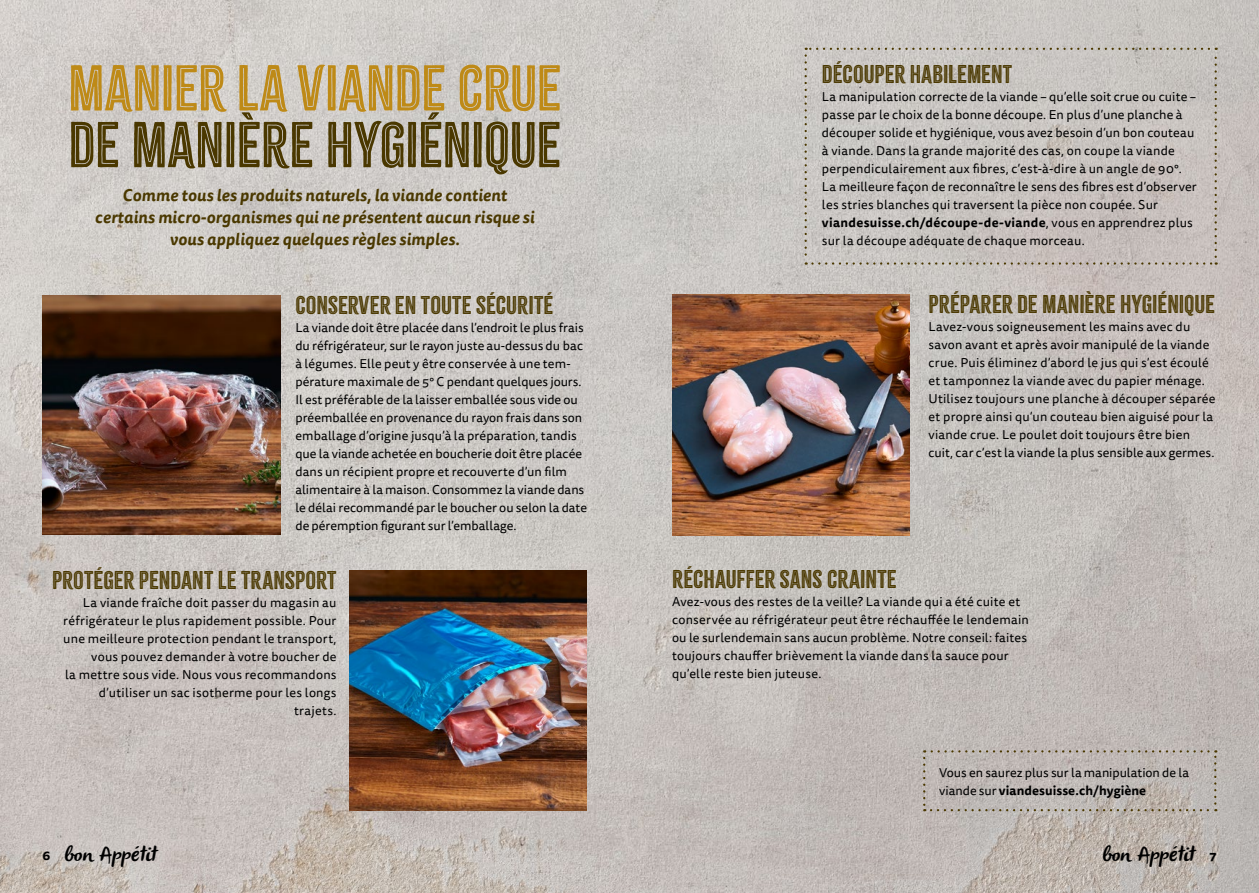
<style>
.page{position:relative;width:1259px;height:893px;background:#fff}
.page>*{position:absolute;margin:0;border:0;box-sizing:border-box;transform-origin:0 0}
.t1{font:56.7px "Citrus Gothic Inline";letter-spacing:-.01em;color:#4a3800}
.t2{font:56.7px "Citrus Gothic Inline";letter-spacing:-.01em;color:#be8a17}
.t3{font:22.5px "Citrus Gothic Inline";color:#4a3800}
.t4{font:italic 21px "Olivier";color:#000}
.t5{font:italic 700 16.5px/21.8px "Tisa Sans OT";letter-spacing:.01em;color:#4a3800;text-align:center}
.t6{font:12.75px/18px "Tisa Sans OT";letter-spacing:.015em;color:#000}
.t7{font:700 12.75px "Tisa Sans OT";color:#000}
.s1{font-weight:700}
.s2{font-family:"Tisa Sans OT";font-weight:700;font-style:normal;font-size:12.75px}
</style>
<div class="page">
<img style="left:0;top:0;width:1259px;height:893px">
<img style="left:672px;top:294px;width:237px;height:242px">
<img style="left:349px;top:570px;width:238px;height:240px">
<img style="left:43px;top:295px;width:237px;height:240px">
<svg style="left:804px;top:48px;width:412px;height:217px;background:#c7c2be"></svg>
<svg style="left:923px;top:750px;width:293px;height:61px;background:#bbb4af"></svg>
<h1 class="t2" style="left:68px;top:52px;width:495px">MANIER LA VIANDE CRUE</h1>
<h1 class="t1" style="left:68px;top:109px;width:494px">DE MANIÈRE HYGIÉNIQUE</h1>
<p class="t5" style="left:95px;top:185px;width:441px">Comme tous les produits naturels, la viande contient certains micro-organismes qui ne présentent aucun risque si vous appliquez quelques règles simples.</p>
<h2 class="t3" style="left:295px;top:291px;width:259px">CONSERVER EN TOUTE SÉCURITÉ</h2>
<p class="t6" style="left:295px;top:320px;width:293px">La viande doit être placée dans l’endroit le plus frais du réfrigérateur, sur le rayon juste au-dessus du bac à légumes. Elle peut y être conservée à une tem&shy;pérature maximale de 5° C pendant quelques jours.<br>Il est préférable de la laisser emballée sous vide ou préemballée en provenance du rayon frais dans son emballage d’origine jusqu’à la préparation, tandis que la viande achetée en boucherie doit être placée dans un récipient propre et recouverte d’un film alimentaire à la maison. Consommez la viande dans le délai recommandé par le boucher ou selon la date de péremption figurant sur l’emballage.</p>
<h2 class="t3" style="left:52px;top:566px;width:286px">PROTÉGER PENDANT LE TRANSPORT</h2>
<p class="t6" style="left:63px;top:594px;width:275px;text-align:right">La viande fraîche doit passer du magasin au réfrigérateur le plus rapidement possible. Pour une meilleure protection pendant le transport, vous pouvez demander à votre boucher de<br>la mettre sous vide. Nous vous recommandons d’utiliser un sac isotherme pour les longs trajets.</p>
<h2 class="t3" style="left:822px;top:60px;width:192px">DÉCOUPER HABILEMENT</h2>
<p class="t6" style="left:822px;top:89px;width:376px">La manipulation correcte de la viande – qu’elle soit crue ou cuite – passe par le choix de la bonne découpe. En plus d’une planche à découper solide et hygiénique, vous avez besoin d’un bon couteau à viande. Dans la grande majorité des cas, on coupe la viande perpendiculairement aux fibres, c’est-à-dire à un angle de 90°.<br>La meilleure façon de reconnaître le sens des fibres est d’observer les stries blanches qui traversent la pièce non coupée. Sur <span class="s1">viandesuisse.ch/découpe-de-viande</span>, vous en apprendrez plus sur la découpe adéquate de chaque morceau.</p>
<h2 class="t3" style="left:928px;top:290px;width:288px">PRÉPARER DE MANIÈRE HYGIÉNIQUE</h2>
<p class="t6" style="left:928px;top:319px;width:289px">Lavez-vous soigneusement les mains avec du savon avant et après avoir manipulé de la viande crue. Puis éliminez d’abord le jus qui s’est écoulé et tamponnez la viande avec du papier ménage.<br>Utilisez toujours une planche à découper séparée et propre ainsi qu’un couteau bien aiguisé pour la viande crue. Le poulet doit toujours être bien cuit, car c’est la viande la plus sensible aux germes.</p>
<h2 class="t3" style="left:672px;top:565px;width:226px">RÉCHAUFFER SANS CRAINTE</h2>
<p class="t6" style="left:672px;top:593px;width:358px">Avez-vous des restes de la veille? La viande qui a été cuite et conservée au réfrigérateur peut être réchauffée le lendemain ou le surlendemain sans aucun problème. Notre conseil: faites toujours chauffer brièvement la viande dans la sauce pour qu’elle reste bien juteuse.</p>
<p class="t6" style="left:939px;top:764px;width:251px">Vous en saurez plus sur la manipulation de la viande sur <span class="s1">viandesuisse.ch/hygiène</span></p>
<h3 class="t4" style="left:43px;top:842px;width:120px"><span class="s2">6</span> bon Appétit</h3>
<p class="t7" style="left:1209px;top:847px;width:8px">7</p>
<h3 class="t4" style="left:1101px;top:842px;width:99px">bon Appétit</h3>
</div>
